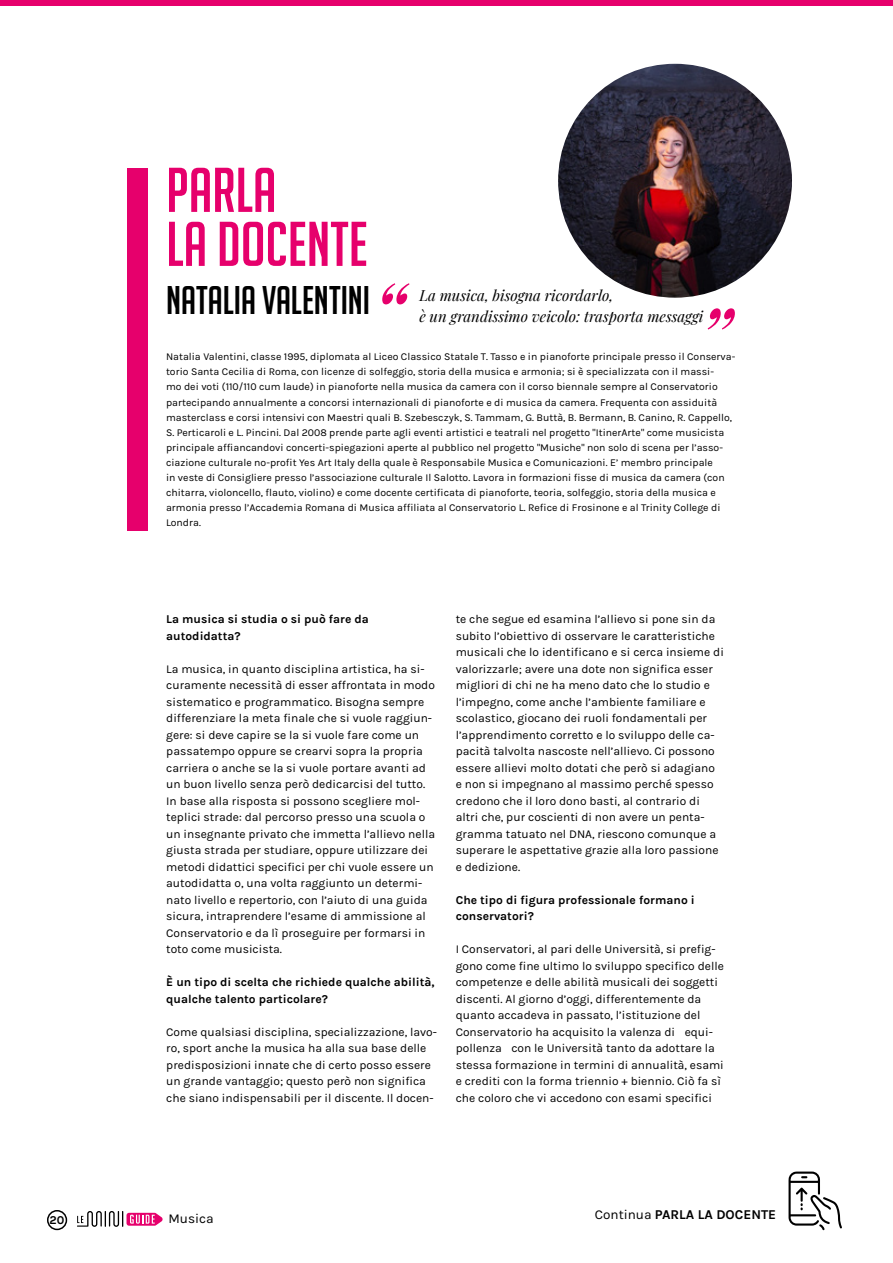
<style>
.page{position:relative;width:893px;height:1263px;background:#fff}
.page>*{position:absolute;margin:0;border:0;box-sizing:border-box;transform-origin:0 0}
.t1{font:italic 85.5px "Playfair Display";color:#e6006c}
.t2{font:61.5px/54px "Big Noodle Titling";color:#e6006c}
.t3{font:39px "Big Noodle Titling";color:#000}
.t4{font:italic 15px/21px "Playfair Display";color:#000}
.t5{font:700 13.5px "Karla";color:#000}
.t6{font:13.5px "Karla";color:#000}
.t7{font:12px/16.5px "Karla";color:#000}
.t8{font:700 12px/16.5px "Karla";color:#000}
.t9{font:10.5px/15px "Karla";color:#000}
.s1{font-weight:400}
</style>
<div class="page">
<svg style="left:77px;top:1211px;width:86px;height:16px"></svg>
<div style="left:47px;top:1210px;width:20px;height:20px;border:2px solid #000;border-radius:50%"></div>
<div style="left:0;top:0;width:893px;height:6px;background:#e6006c"></div>
<div style="left:128px;top:168px;width:20px;height:362px;background:#e6006c"></div>
<img style="left:558px;top:64px;width:234px;height:234px;border-radius:117px">
<svg style="left:788px;top:1171px;width:54px;height:59px"></svg>
<h2 class="t2" style="left:166px;top:163px;width:203px">PARLA<br>la DOCENTE</h2>
<h1 class="t1" style="left:372px;top:247px;width:36px">“</h1>
<h3 class="t3" style="left:166px;top:279px;width:205px">NATALIA VALENTINI</h3>
<p class="t4" style="left:419px;top:284px;width:285px">La musica, bisogna ricordarlo,<br>è un grandissimo veicolo: trasporta messaggi</p>
<h1 class="t1" style="left:697px;top:271px;width:36px">”</h1>
<p class="t9" style="left:166px;top:350px;width:571px">Natalia Valentini, classe 1995, diplomata al Liceo Classico Statale T. Tasso e in pianoforte principale presso il Conserva&shy;torio Santa Cecilia di Roma, con licenze di solfeggio, storia della musica e armonia; si è specializzata con il massi-<br>mo dei voti (110/110 cum laude) in pianoforte nella musica da camera con il corso biennale sempre al Conservatorio partecipando annualmente a concorsi internazionali di pianoforte e di musica da camera. Frequenta con assiduità masterclass e corsi intensivi con Maestri quali B. Szebesczyk, S. Tammam, G. Buttà, B. Bermann, B. Canino, R. Cappello, S. Perticaroli e L. Pincini. Dal 2008 prende parte agli eventi artistici e teatrali nel progetto "ItinerArte" come musicista principale affiancandovi concerti-spiegazioni aperte al pubblico nel progetto "Musiche" non solo di scena per l’asso&shy;ciazione culturale no-profit Yes Art Italy della quale è Responsabile Musica e Comunicazioni. E’ membro principale<br>in veste di Consigliere presso l’associazione culturale Il Salotto. Lavora in formazioni fisse di musica da camera (con chitarra, violoncello, flauto, violino) e come docente certificata di pianoforte, teoria, solfeggio, storia della musica e armonia presso l’Accademia Romana di Musica affiliata al Conservatorio L. Refice di Frosinone e al Trinity College di Londra.</p>
<p class="t8" style="left:166px;top:611px;width:204px">La musica si studia o si può fare da autodidatta?</p>
<p class="t7" style="left:166px;top:661px;width:270px">La musica, in quanto disciplina artistica, ha si&shy;curamente necessità di esser affrontata in modo sistematico e programmatico. Bisogna sempre differenziare la meta finale che si vuole raggiun&shy;gere: si deve capire se la si vuole fare come un passatempo oppure se crearvi sopra la propria carriera o anche se la si vuole portare avanti ad un buon livello senza però dedicarcisi del tutto.<br>In base alla risposta si possono scegliere mol&shy;teplici strade: dal percorso presso una scuola o un insegnante privato che immetta l’allievo nella giusta strada per studiare, oppure utilizzare dei metodi didattici specifici per chi vuole essere un autodidatta o, una volta raggiunto un determi&shy;nato livello e repertorio, con l’aiuto di una guida sicura, intraprendere l’esame di ammissione al Conservatorio e da lì proseguire per formarsi in toto come musicista.</p>
<p class="t8" style="left:166px;top:974px;width:270px">È un tipo di scelta che richiede qualche abilità, qualche talento particolare?</p>
<p class="t7" style="left:166px;top:1024px;width:272px">Come qualsiasi disciplina, specializzazione, lavo&shy;ro, sport anche la musica ha alla sua base delle predisposizioni innate che di certo posso essere un grande vantaggio; questo però non significa che siano indispensabili per il discente. Il docen-</p>
<p class="t7" style="left:456px;top:611px;width:270px">te che segue ed esamina l’allievo si pone sin da subito l’obiettivo di osservare le caratteristiche musicali che lo identificano e si cerca insieme di valorizzarle; avere una dote non significa esser migliori di chi ne ha meno dato che lo studio e l’impegno, come anche l’ambiente familiare e scolastico, giocano dei ruoli fondamentali per l’apprendimento corretto e lo sviluppo delle ca&shy;pacità talvolta nascoste nell’allievo. Ci possono essere allievi molto dotati che però si adagiano e non si impegnano al massimo perché spesso credono che il loro dono basti, al contrario di altri che, pur coscienti di non avere un penta&shy;gramma tatuato nel DNA, riescono comunque a superare le aspettative grazie alla loro passione e dedizione.</p>
<p class="t8" style="left:456px;top:892px;width:241px">Che tipo di figura professionale formano i conservatori?</p>
<p class="t7" style="left:456px;top:941px;width:270px">I Conservatori, al pari delle Università, si prefig&shy;gono come fine ultimo lo sviluppo specifico delle competenze e delle abilità musicali dei soggetti discenti. Al giorno d’oggi, differentemente da quanto accadeva in passato, l’istituzione del Conservatorio ha acquisito la valenza di “equi&shy;pollenza con le Università tanto da adottare la stessa formazione in termini di annualità, esami e crediti con la forma triennio + biennio. Ciò fa sì che coloro che vi accedono con esami specifici</p>
<p class="t8" style="left:50px;top:1212px;width:16px">20</p>
<p class="t6" style="left:168px;top:1211px;width:47px">Musica</p>
<p class="t5" style="left:595px;top:1206px;width:183px"><span class="s1">Continua</span> PARLA LA DOCENTE</p>
</div>
